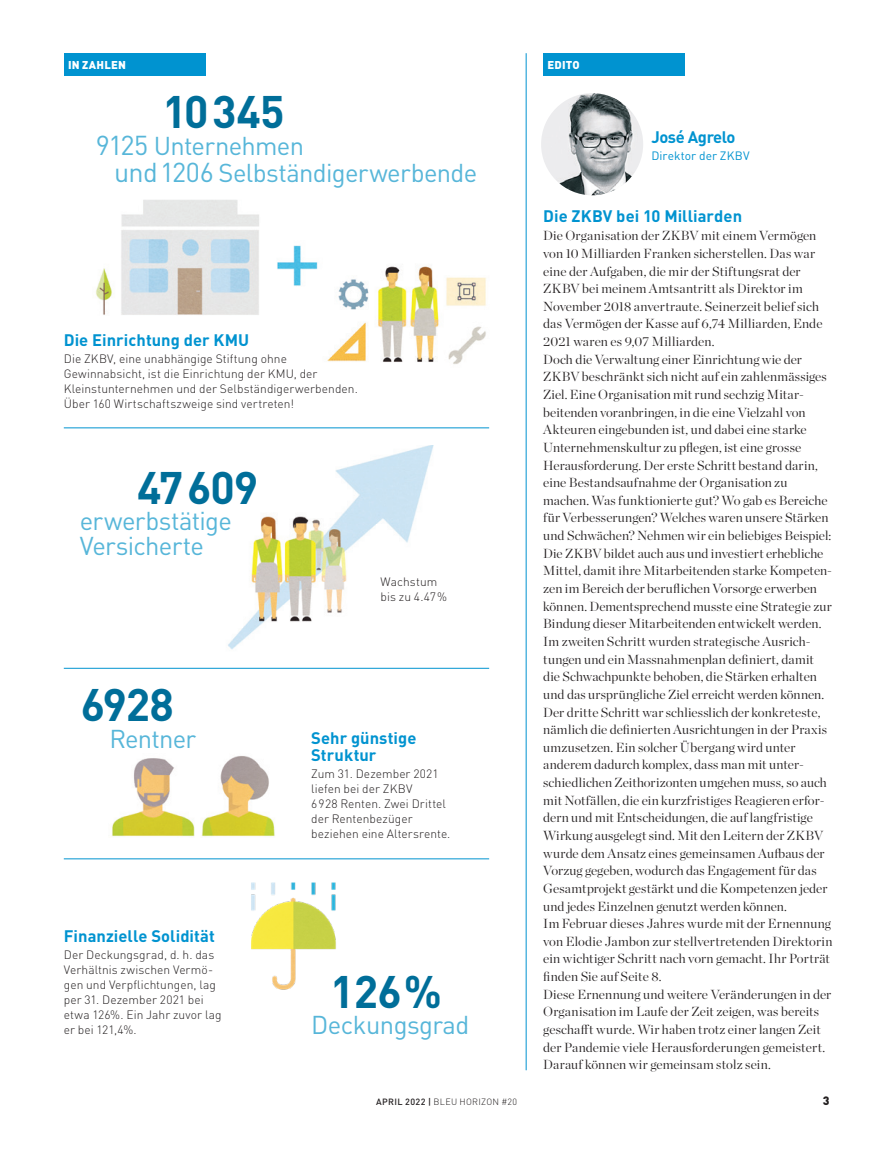
<style>
.page{position:relative;width:872px;height:1149px;background:#fff}
.page>*{position:absolute;margin:0;border:0;box-sizing:border-box;transform-origin:0 0}
.t1{font:700 45px "DIN";letter-spacing:-.02em;color:#006e99}
.t2{font:25.5px/25.5px "DIN";letter-spacing:-.025em;color:#57b6d9}
.TITRE_legende_grap{font:700 16.5px/16.5px "DIN";letter-spacing:.005em;color:#0093d0}
.TITRE_legende_grap-2{font:700 16.5px "DIN";letter-spacing:-.025em;color:#0093d0}
.Txt_encadré_Chronicl{font:300 13.2px/17.7px "Chronicle Display";color:#231f20}
.TXT_legende_graph{font:300 12px/15px "DIN";letter-spacing:.005em;color:#231f20}
.t3{font:12px "DIN";letter-spacing:.005em;color:#0093d0}
.t4{font:900 12px "DIN";color:#231f20}
.t5{font:900 11.25px "DIN";letter-spacing:.02em;color:#fff}
.t6{font:300 9px "DIN";letter-spacing:.03em;color:#231f20}
.s1{font-size:27px}
.s2{font-weight:500}
</style>
<div class="page">
<img style="left:251px;top:882px;width:85px;height:108px">
<img style="left:112px;top:756px;width:163px;height:81px">
<img style="left:228px;top:445px;width:206px;height:205px">
<img style="left:96px;top:200px;width:390px;height:164px">
<hr style="left:526px;top:53px;width:1px;height:1016px;background:#0093d0">
<div style="left:543px;top:53px;width:142px;height:23px;background:#0093d0"></div>
<div style="left:64px;top:53px;width:142px;height:23px;background:#0093d0"></div>
<hr style="left:64px;top:858px;width:425px;height:1px;background:#0093d0">
<hr style="left:64px;top:667px;width:425px;height:1px;background:#0093d0">
<hr style="left:64px;top:427px;width:425px;height:1px;background:#0093d0">
<img style="left:541px;top:93px;width:102px;height:102px;border-radius:51px">
<p class="t5" style="left:68px;top:58px;width:59px">IN ZAHLEN</p>
<p class="t5" style="left:547px;top:58px;width:34px">EDITO</p>
<p class="t1" style="left:162px;top:82px;width:124px">10345</p>
<p class="t2" style="left:114px;top:131px;width:364px;line-height:27px;text-indent:-19px"><span class="s1">9125</span> Unternehmen<br><span class="s1">und1206</span> Selbständigerwerbende</p>
<p class="TITRE_legende_grap-2" style="left:651px;top:126px;width:86px">José Agrelo</p>
<p class="t3" style="left:651px;top:148px;width:100px">Direktor der ZKBV</p>
<p class="TITRE_legende_grap" style="left:64px;top:331px;width:187px">Die Einrichtung der KMU</p>
<p class="TXT_legende_graph" style="left:64px;top:351px;width:296px">Die ZKBV, eine unabhängige Stiftung ohne Gewinnabsicht, ist die Einrichtung der KMU, der Kleinstunternehmen und der Selbständigerwerbenden.<br>Über 160 Wirtschaftszweige sind vertreten!</p>
<p class="t1" style="left:137px;top:458px;width:123px">47609</p>
<p class="t2" style="left:80px;top:507px;width:154px">erwerbstätige<br>Versicherte</p>
<p class="t1" style="left:81px;top:674px;width:95px">6928</p>
<p class="t2" style="left:109px;top:725px;width:88px">Rentner</p>
<p class="TITRE_legende_grap" style="left:64px;top:926px;width:153px">Finanzielle Solidität</p>
<p class="TXT_legende_graph" style="left:64px;top:946px;width:159px">Der Deckungsgrad, d. h. das<br>Verhältnis zwischen Vermö&shy;gen und Verpflichtungen, lag per 31. Dezember 2021 bei etwa 126%. Ein Jahr zuvor lag er bei 121,4%.</p>
<p class="TXT_legende_graph" style="left:380px;top:573px;width:58px">Wachstum</p>
<p class="TXT_legende_graph" style="left:380px;top:588px;width:68px">bis zu 4.47%</p>
<p class="TITRE_legende_grap" style="left:311px;top:729px;width:107px">Sehr günstige<br>Struktur</p>
<p class="TXT_legende_graph" style="left:311px;top:765px;width:141px">Zum 31. Dezember 2021 liefen bei der ZKBV<br>6928 Renten. Zwei Drittel der Rentenbezüger beziehen eine Altersrente.</p>
<p class="t1" style="left:330px;top:962px;width:113px">126%</p>
<p class="t2" style="left:311px;top:1010px;width:160px">Deckungsgrad</p>
<p class="TITRE_legende_grap" style="left:543px;top:207px;width:200px">Die ZKBV bei 10 Milliarden</p>
<p class="Txt_encadré_Chronicl" style="left:543px;top:226px;width:281px">Die Organisation der ZKBV mit einem Vermögen von 10 Milliarden Franken sicherstellen. Das war eine der Aufgaben, die mir der Stiftungsrat der ZKBV bei meinem Amtsantritt als Direktor im November 2018 anvertraute. Seinerzeit belief sich das Vermögen der Kasse auf 6,74 Milliarden, Ende 2021 waren es 9,07 Milliarden.</p>
<p class="Txt_encadré_Chronicl" style="left:543px;top:349px;width:290px">Doch die Verwaltung einer Einrichtung wie der ZKBV beschränkt sich nicht auf ein zahlenmässiges Ziel. Eine Organisation mit rund sechzig Mitar&shy;beitenden voranbringen, in die eine Vielzahl von Akteuren eingebunden ist, und dabei eine starke Unternehmenskultur zu pflegen, ist eine grosse Herausforderung. Der erste Schritt bestand darin, eine Bestandsaufnahme der Organisation zu machen. Was funktionierte gut? Wo gab es Bereiche für Verbesserungen? Welches waren unsere Stärken und Schwächen? Nehmen wir ein beliebiges Beispiel:<br>Die ZKBV bildet auch aus und investiert erhebliche Mittel, damit ihre Mitarbeitenden starke Kompeten&shy;zen im Bereich der beruflichen Vorsorge erwerben können. Dementsprechend musste eine Strategie zur Bindung dieser Mitarbeitenden entwickelt werden.<br>Im zweiten Schritt wurden strategische Ausrich&shy;tungen und ein Massnahmenplan definiert, damit die Schwachpunkte behoben, die Stärken erhalten und das ursprüngliche Ziel erreicht werden können.<br>Der dritte Schritt war schliesslich der konkreteste, nämlich die definierten Ausrichtungen in der Praxis umzusetzen. Ein solcher Übergang wird unter anderem dadurch komplex, dass man mit unter&shy;schiedlichen Zeithorizonten umgehen muss, so auch mit Notfällen, die ein kurzfristiges Reagieren erfor&shy;dern und mit Entscheidungen, die auf langfristige Wirkung ausgelegt sind. Mit den Leitern der ZKBV wurde dem Ansatz eines gemeinsamen Aufbaus der Vorzug gegeben, wodurch das Engagement für das Gesamtprojekt gestärkt und die Kompetenzen jeder und jedes Einzelnen genutzt werden können.</p>
<p class="Txt_encadré_Chronicl" style="left:543px;top:913px;width:291px">Im Februar dieses Jahres wurde mit der Ernennung von Elodie Jambon zur stellvertretenden Direktorin ein wichtiger Schritt nach vorn gemacht. Ihr Porträt finden Sie auf Seite 8.</p>
<p class="Txt_encadré_Chronicl" style="left:543px;top:983px;width:290px">Diese Ernennung und weitere Veränderungen in der Organisation im Laufe der Zeit zeigen, was bereits geschafft wurde. Wir haben trotz einer langen Zeit der Pandemie viele Herausforderungen gemeistert.<br>Darauf können wir gemeinsam stolz sein.</p>
<p class="t6" style="left:376px;top:1095px;width:143px"><span class="s2">APRIL 2022 |</span> BLEU HORIZON #20</p>
<p class="t4" style="left:822px;top:1091px;width:8px">3</p>
</div>
